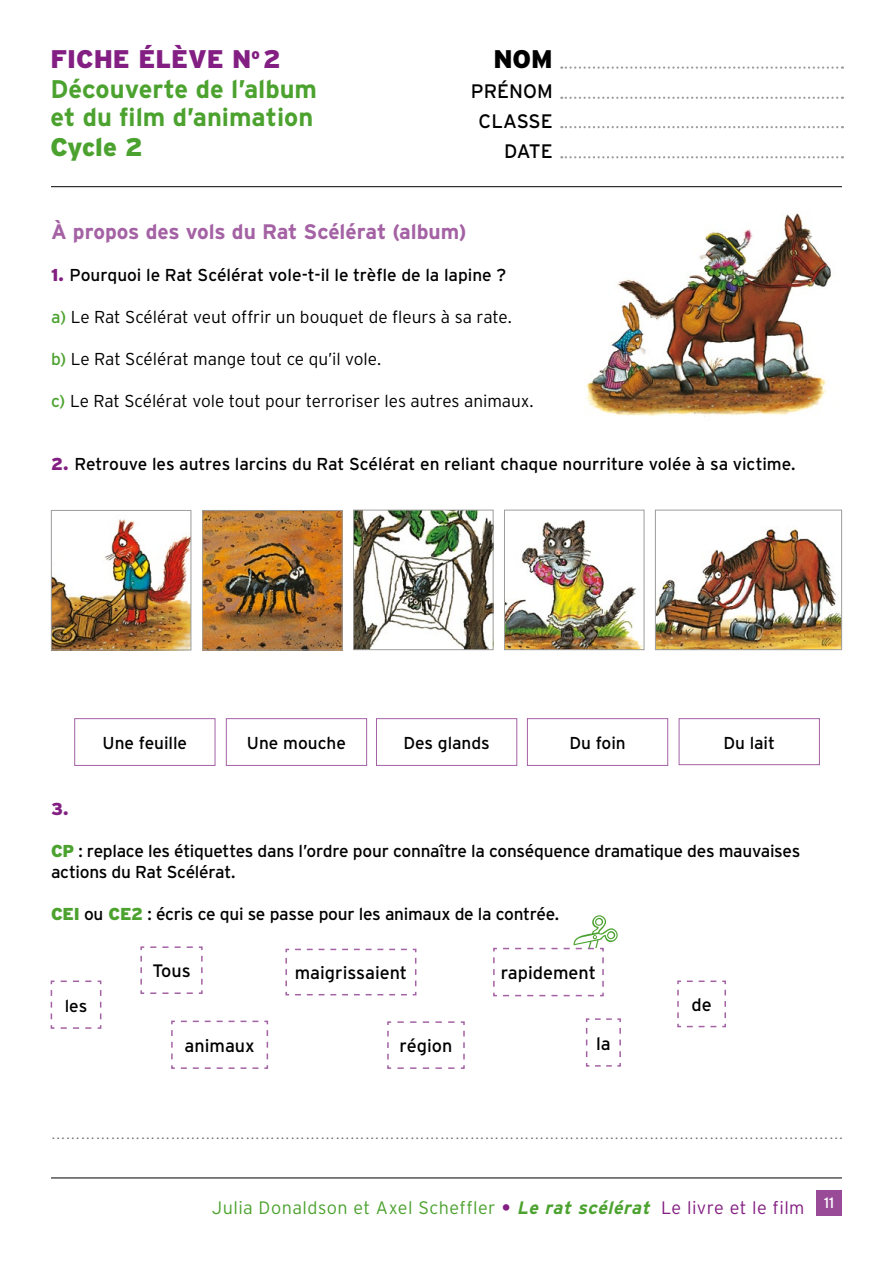
<style>
.page{position:relative;width:893px;height:1263px;background:#fff}
.page>*{position:absolute;margin:0;border:0;box-sizing:border-box;transform-origin:0 0}
.t1{font:700 25.5px/29.2px "Interstate";color:#4ca22f}
.t2{font:900 25.5px "Interstate";letter-spacing:-.01em;color:#4ca22f}
.t3{font:900 25.5px "Interstate";color:#000}
.t4{font:200 22.5px "Interstate";color:#706f6f}
.t5{font:700 21px "Interstate";letter-spacing:-.005em;color:#a462a4}
.t6{font:19.5px/30px "Interstate";color:#000;text-align:right}
.t7{font:300 18px "Interstate";letter-spacing:.025em;color:#4ca22f}
.t8{font:18px "Interstate";color:#000}
.t9{font:17.25px/21px "Interstate";letter-spacing:-.015em;color:#000}
.t10{font:300 17.25px "Interstate";letter-spacing:-.005em;color:#000}
.t11{font:900 17.25px "Interstate";color:#831f82}
.t12{font:15px "Interstate";color:#fff}
.s1{font-weight:900;color:#831f82}
.s2{font-weight:400;color:#4ca22f}
.s3{font-weight:900;color:#4ca22f}
.s4{font-weight:700;color:#831f82}
.s5{font-weight:700;font-style:italic}
.s6{color:#831f82}
</style>
<div class="page">
<img style="left:585px;top:213px;width:246px;height:204px">
<img style="left:53px;top:519px;width:136px;height:129px">
<div style="left:51px;top:510px;width:140px;height:140px;border:1px solid #9d9d9c"></div>
<img style="left:204px;top:512px;width:137px;height:136px">
<div style="left:202px;top:510px;width:141px;height:140px;border:1px solid #9d9d9c"></div>
<img style="left:355px;top:512px;width:136px;height:136px">
<div style="left:353px;top:510px;width:140px;height:140px;border:1px solid #9d9d9c"></div>
<img style="left:506px;top:520px;width:136px;height:128px">
<div style="left:504px;top:510px;width:140px;height:140px;border:1px solid #9d9d9c"></div>
<img style="left:657px;top:529px;width:183px;height:119px">
<div style="left:655px;top:510px;width:187px;height:140px;border:1px solid #9d9d9c"></div>
<hr style="left:51px;top:1177px;width:791px;height:1px;background:#000">
<svg style="left:561px;top:66px;width:282px;height:3px"></svg>
<svg style="left:561px;top:126px;width:282px;height:2px"></svg>
<svg style="left:561px;top:97px;width:282px;height:2px"></svg>
<svg style="left:561px;top:156px;width:282px;height:2px"></svg>
<hr style="left:51px;top:186px;width:791px;height:1px;background:#000">
<div style="left:816px;top:1191px;width:26px;height:25px;background:#994b97"></div>
<svg style="left:50px;top:980px;width:52px;height:49px"></svg>
<svg style="left:140px;top:946px;width:63px;height:48px"></svg>
<svg style="left:171px;top:1020px;width:98px;height:49px"></svg>
<svg style="left:285px;top:948px;width:132px;height:48px"></svg>
<svg style="left:387px;top:1021px;width:78px;height:48px"></svg>
<svg style="left:677px;top:980px;width:49px;height:48px"></svg>
<svg style="left:585px;top:1018px;width:36px;height:49px"></svg>
<div style="left:74px;top:718px;width:141px;height:48px;border:1px solid #a462a4"></div>
<div style="left:226px;top:718px;width:141px;height:48px;border:1px solid #a462a4"></div>
<div style="left:376px;top:718px;width:141px;height:48px;border:1px solid #a462a4"></div>
<div style="left:527px;top:718px;width:141px;height:48px;border:1px solid #a462a4"></div>
<div style="left:679px;top:718px;width:141px;height:47px;border:1px solid #a462a4"></div>
<svg style="left:493px;top:947px;width:111px;height:50px"></svg>
<h1 class="t1" style="left:50px;top:44px;width:268px"><span class="s1">FICHE ÉLÈVE N</span><sup>o</sup> <span class="s1">2<br></span>Découverte de l’album et du film d’animation</h1>
<h1 class="t2" style="left:50px;top:132px;width:94px">Cycle 2</h1>
<h1 class="t3" style="left:493px;top:43px;width:61px">NOM</h1>
<p class="t6" style="left:471px;top:76px;width:83px">PRÉNOM<br>CLASSE<br>DATE</p>
<p class="t5" style="left:51px;top:219px;width:417px">À propos des vols du Rat Scélérat (album)</p>
<p class="t9" style="left:51px;top:264px;width:457px"><span class="s1">1.</span> Pourquoi le Rat Scélérat vole-t-il le trèfle de la lapine ?</p>
<p class="t10" style="left:51px;top:306px;width:462px"><span class="s2">a)</span> Le Rat Scélérat veut offrir un bouquet de fleurs à sa rate.</p>
<p class="t10" style="left:51px;top:348px;width:332px"><span class="s2">b)</span> Le Rat Scélérat mange tout ce qu’il vole.</p>
<p class="t10" style="left:51px;top:390px;width:484px"><span class="s2">c)</span> Le Rat Scélérat vole tout pour terroriser les autres animaux.</p>
<p class="t9" style="left:51px;top:453px;width:746px"><span class="s1">2.</span> Retrouve les autres larcins du Rat Scélérat en reliant chaque nourriture volée à sa victime.</p>
<p class="t9" style="left:103px;top:732px;width:86px">Une feuille</p>
<p class="t9" style="left:247px;top:732px;width:100px">Une mouche</p>
<p class="t9" style="left:403px;top:732px;width:88px">Des glands</p>
<p class="t9" style="left:569px;top:732px;width:58px">Du foin</p>
<p class="t9" style="left:723px;top:732px;width:53px">Du lait</p>
<p class="t11" style="left:51px;top:799px;width:19px">3.</p>
<p class="t9" style="left:51px;top:841px;width:751px"><span class="s3">CP</span> : replace les étiquettes dans l’ordre pour connaître la conséquence dramatique des mauvaises actions du Rat Scélérat.</p>
<p class="t9" style="left:51px;top:904px;width:510px"><span class="s3">CEI</span> ou <span class="s3">CE2</span> : écris ce qui se passe pour les animaux de la contrée.</p>
<p class="t9" style="left:65px;top:995px;width:24px">les</p>
<p class="t8" style="left:152px;top:960px;width:40px">Tous</p>
<p class="t8" style="left:185px;top:1035px;width:72px">animaux</p>
<p class="t8" style="left:295px;top:962px;width:114px">maigrissaient</p>
<p class="t8" style="left:399px;top:1035px;width:55px">région</p>
<p class="t8" style="left:501px;top:962px;width:96px">rapidement</p>
<p class="t8" style="left:596px;top:1032px;width:16px">la</p>
<p class="t8" style="left:691px;top:994px;width:22px">de</p>
<h2 class="t4" style="left:51px;top:1118px;width:794px">……………………………………………………………………………………………………………………………………………</h2>
<p class="t7" style="left:212px;top:1197px;width:594px">Julia Donaldson et Axel Scheffler <span class="s4">•</span> <span class="s5">Le rat scélérat</span> <span class="s6">Le livre et le film</span></p>
<p class="t12" style="left:824px;top:1193px;width:12px">11</p>
</div>
